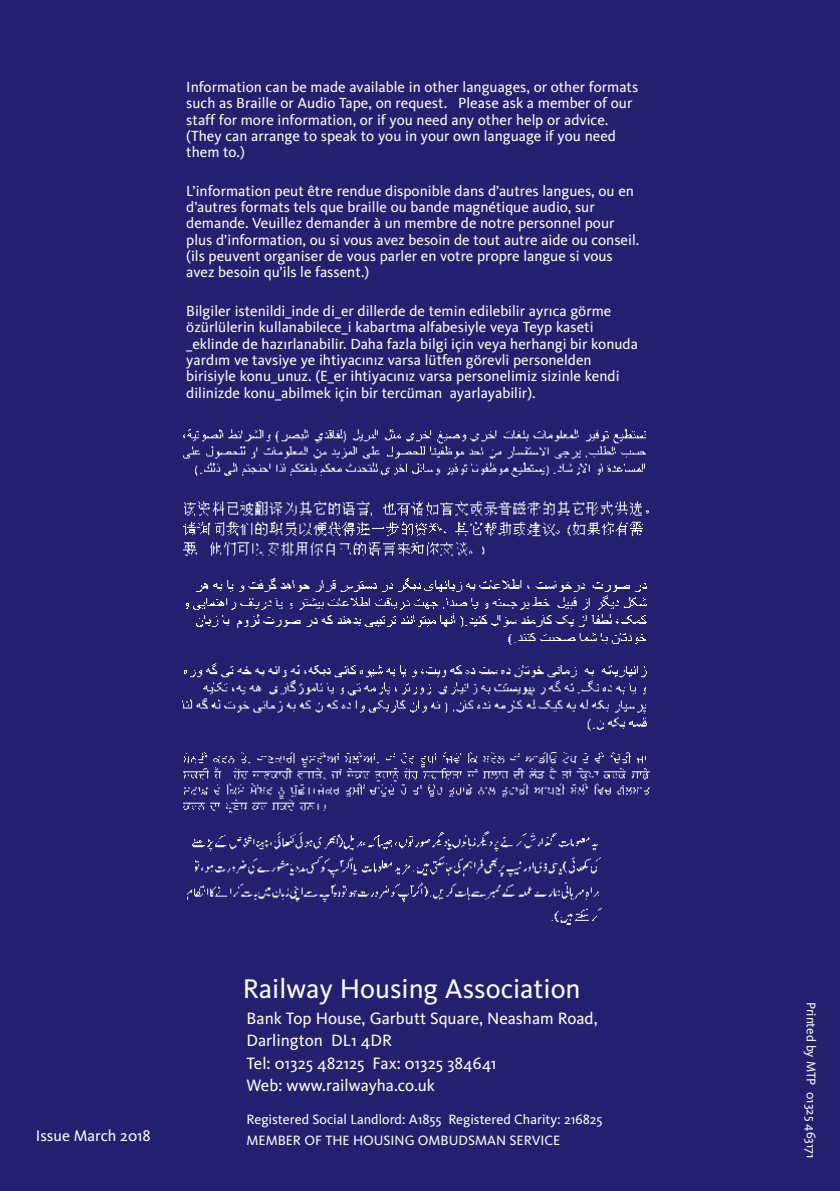
<style>
.page{position:relative;width:840px;height:1191px;background:#fff}
.page>*{position:absolute;margin:0;border:0;box-sizing:border-box;transform-origin:0 0}
.t1{font:28px "Kievit";color:#fff}
.t2{font:17px/22.4px "Kievit";color:#fff}
.t3{font:16px "Kievit";color:#fff}
.t4{font:15.2px/16.4px "Kievit";color:#fff}
.t5{font:14px/20.6px "Kievit";color:#fff}
.t6{font:13px "Kievit";color:#fff}
</style>
<div class="page">
<div style="left:0;top:0;width:839px;height:1191px;background:#232070"></div>
<img style="left:183px;top:429px;width:463px;height:48px">
<img style="left:183px;top:501px;width:466px;height:55px">
<img style="left:186px;top:578px;width:461px;height:67px">
<img style="left:182px;top:663px;width:465px;height:68px">
<img style="left:183px;top:752px;width:467px;height:61px">
<img style="left:187px;top:831px;width:415px;height:94px">
<p class="t4" style="left:186px;top:79px;width:453px">Information can be made available in other languages, or other formats such as Braille or Audio Tape, on request. Please ask a member of our staff for more information, or if you need any other help or advice. (They can arrange to speak to you in your own language if you need them to.)</p>
<p class="t4" style="left:186px;top:182px;width:454px">L’information peut être rendue disponible dans d’autres langues, ou en d’autres formats tels que braille ou bande magnétique audio, sur demande. Veuillez demander à un membre de notre personnel pour plus d’information, ou si vous avez besoin de tout autre aide ou conseil. (ils peuvent organiser de vous parler en votre propre langue si vous avez besoin qu’ils le fassent.)</p>
<p class="t4" style="left:186px;top:302px;width:453px">Bilgiler istenildi_inde di_er dillerde de temin edilebilir ayrıca görme özürlülerin kullanabilece_i kabartma alfabesiyle veya Teyp kaseti _eklinde de hazırlanabilir. Daha fazla bilgi için veya herhangi bir konuda yardım ve tavsiye ye ihtiyacınız varsa lütfen görevli personelden birisiyle konu_unuz. (E_er ihtiyacınız varsa personelimiz sizinle kendi dilinizde konu_abilmek için bir tercüman ayarlayabilir).</p>
<p class="t3" style="left:36px;top:1126px;width:116px">Issue March 2018</p>
<h1 class="t1" style="left:242px;top:971px;width:339px">Railway Housing Association</h1>
<p class="t2" style="left:246px;top:1007px;width:352px">Bank Top House, Garbutt Square, Neasham Road,<br>Darlington DL1 4DR<br>Tel: 01325 482125 Fax: 01325 384641<br>Web: www.railwayha.co.uk</p>
<p class="t5" style="left:246px;top:1109px;width:357px">Registered Social Landlord: A1855 Registered Charity: 216825<br>MEMBER OF THE HOUSING OMBUDSMAN SERVICE</p>
<p class="t6" style="left:818px;top:1001px;width:158px;rotate:90deg">Printed by MTP 01325 463171</p>
</div>
